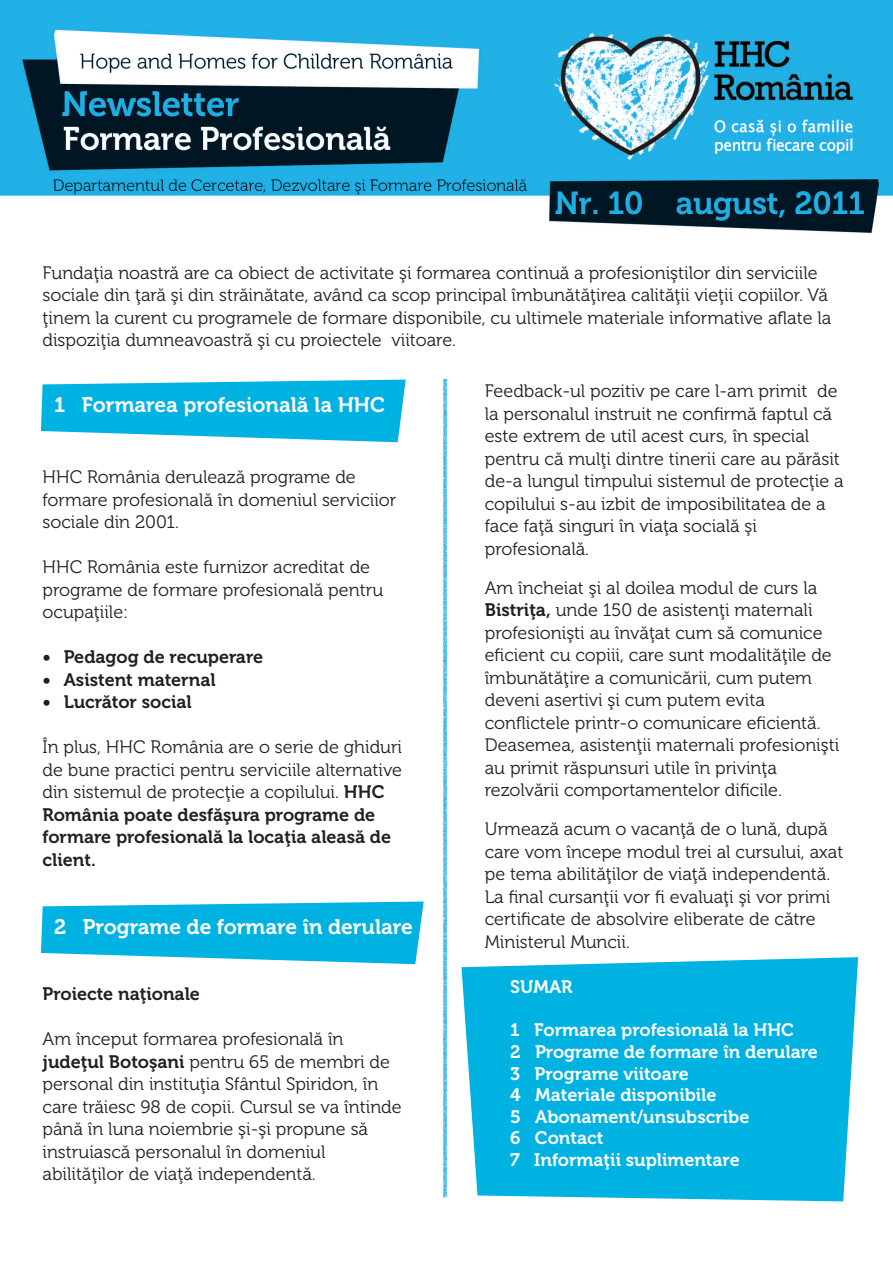
<style>
.page{position:relative;width:893px;height:1263px;background:#fff}
.page>*{position:absolute;margin:0;border:0;box-sizing:border-box;transform-origin:0 0}
.t1{font:21px "Museo For Dell 700";color:#fff}
.t2{font:18px/22.5px "Museo For Dell 300";color:#231f20}
.t3{font:18px/21.6px "Museo For Dell 700";color:#fff}
.t4{font:18px/22.5px "Museo For Dell 700";color:#231f20}
.s1{font-family:"Museo For Dell 700"}
</style>
<div class="page">
<img style="left:0;top:0;width:893px;height:1202px">
<svg style="left:461px;top:957px;width:397px;height:244px;background:#11b7e4"></svg>
<svg style="left:41px;top:380px;width:365px;height:62px;background:#21bce5"></svg>
<div style="left:372px;top:309px;width:152px;height:70px;background:#fff"></div>
<svg style="left:41px;top:901px;width:383px;height:63px;background:#24bde6"></svg>
<p class="t2" style="left:43px;top:263px;width:790px">Fundaţia noastră are ca obiect de activitate şi formarea continuă a profesioniştilor din serviciile sociale din ţară şi din străinătate, având ca scop principal îmbunătăţirea calităţii vieţii copiilor. Vă ţinem la curent cu programele de formare disponibile, cu ultimele materiale informative aflate la dispoziţia dumneavoastră şi cu proiectele viitoare.</p>
<p class="t1" style="left:54px;top:397px;width:333px">1 Formarea profesională la HHC</p>
<p class="t2" style="left:43px;top:467px;width:355px">HHC România derulează programe de formare profesională în domeniul serviciior sociale din 2001.</p>
<p class="t2" style="left:43px;top:557px;width:342px">HHC România este furnizor acreditat de programe de formare profesională pentru ocupaţiile:</p>
<p class="t4" style="left:43px;top:647px;width:222px">• Pedagog de recuperare</p>
<p class="t4" style="left:43px;top:670px;width:175px">• Asistent maternal</p>
<p class="t4" style="left:43px;top:692px;width:151px">• Lucrător social</p>
<p class="t2" style="left:43px;top:737px;width:361px;text-align:justify">În plus, HHC România are o serie de ghiduri de bune practici pentru serviciile alternative din sistemul de protecţie a copilului. <span class="s1">HHC</span></p>
<p class="t4" style="left:43px;top:805px;width:350px">România poate desfăşura programe de formare profesională la locaţia aleasă de client.</p>
<p class="t1" style="left:54px;top:919px;width:360px">2 Programe de formare în derulare</p>
<p class="t4" style="left:43px;top:984px;width:159px">Proiecte naţionale</p>
<p class="t2" style="left:43px;top:1029px;width:361px">Am început formarea profesională în <span class="s1">judeţul Botoşani</span> pentru 65 de membri de personal din instituţia Sfântul Spiridon, în care trăiesc 98 de copii. Cursul se va întinde până în luna noiembrie şi-şi propune să instruiască personalul în domeniul abilităţilor de viaţă independentă.</p>
<p class="t2" style="left:485px;top:381px;width:360px">Feedback-ul pozitiv pe care l-am primit de la personalul instruit ne confirmă faptul că este extrem de util acest curs, în special pentru că mulţi dintre tinerii care au părăsit de-a lungul timpului sistemul de protecţie a copilului s-au izbit de imposibilitatea de a face faţă singuri în viaţa socială şi profesională.</p>
<p class="t2" style="left:485px;top:578px;width:356px">Am încheiat şi al doilea modul de curs la <span class="s1">Bistriţa,</span> unde 150 de asistenţi maternali profesionişti au învăţat cum să comunice eficient cu copiii, care sunt modalităţile de îmbunătăţire a comunicării, cum putem deveni asertivi şi cum putem evita conflictele printr-o comunicare eficientă.<br>Deasemea, asistenţii maternali profesionişti au primit răspunsuri utile în privinţa rezolvării comportamentelor dificile.</p>
<p class="t2" style="left:485px;top:819px;width:360px">Urmează acum o vacanţă de o lună, după care vom începe modul trei al cursului, axat pe tema abilităţilor de viaţă independentă.<br>La final cursanţii vor fi evaluaţi şi vor primi certificate de absolvire eliberate de către Ministerul Muncii.</p>
<p class="t3" style="left:510px;top:978px;width:64px">SUMAR</p>
<p class="t3" style="left:510px;top:1021px;width:309px">1 Formarea profesională la HHC<br>2 Programe de formare în derulare<br>3 Programe viitoare<br>4 Materiale disponibile<br>5 Abonament/unsubscribe<br>6 Contact<br>7 Informaţii suplimentare</p>
</div>
